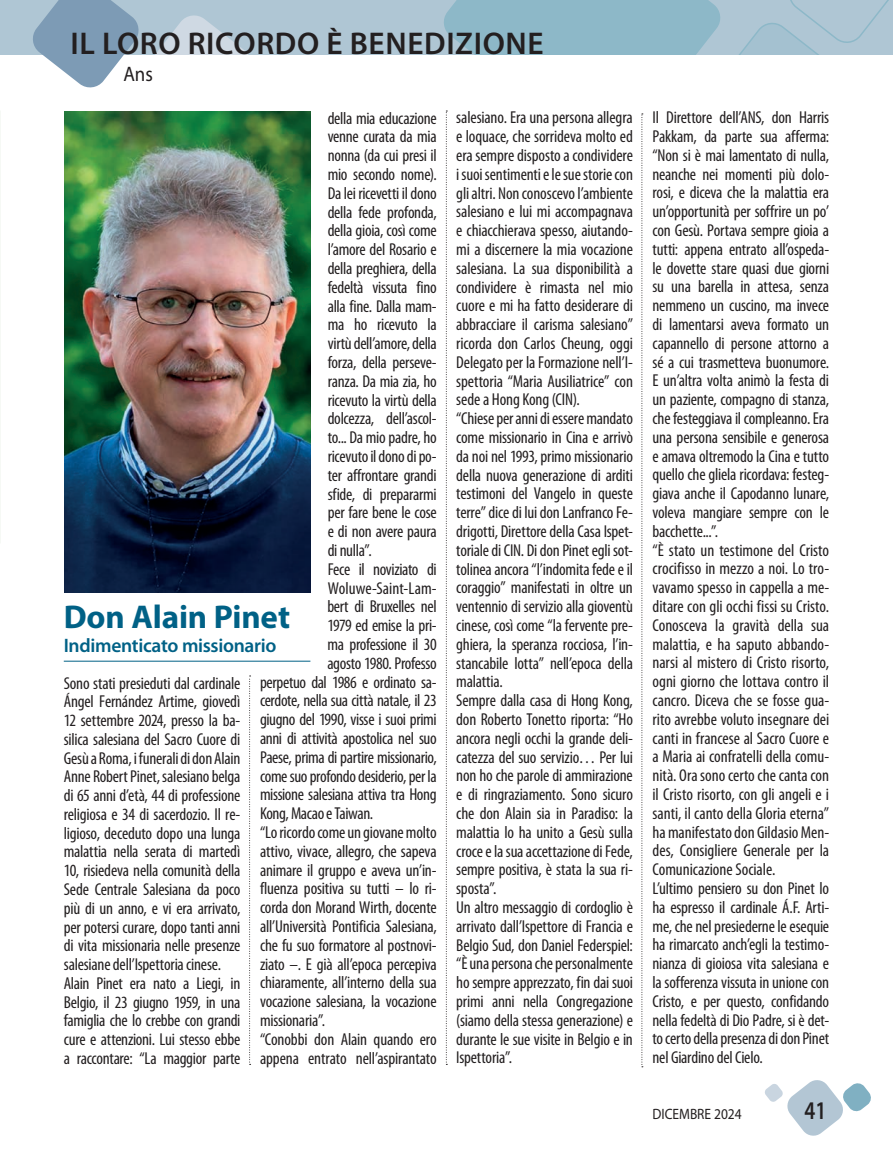
<style>
.page{position:relative;width:893px;height:1149px;background:#fff}
.page>*{position:absolute;margin:0;border:0;box-sizing:border-box;transform-origin:0 0}
.t1{font:700 33px "Myriad Pro";letter-spacing:-.005em;color:#006186}
.t2{font:600 31.5px "Myriad Pro";letter-spacing:.02em;color:#231f20}
.t3{font:600 25.5px "Myriad Pro";color:#231f20;scale:.8 1}
.t4{font:21px "Myriad Pro";color:#231f20;scale:.9 1}
.t5{font:600 19.5px "Myriad Pro";letter-spacing:-.02em;color:#006186}
.t6{font:condensed 17.25px/18.8px "Myriad Pro";letter-spacing:-.01em;color:#231f20}
.t7{font:15px "Myriad Pro";color:#231f20;scale:.9 1}
</style>
<div class="page">
<div style="left:0;top:0;width:893px;height:54px;background:#afc6d4"></div>
<svg style="left:444px;top:0;width:445px;height:54px"></svg>
<svg style="left:31px;top:0;width:222px;height:88px"></svg>
<svg style="left:765px;top:1080px;width:106px;height:56px"></svg>
<svg style="left:641px;top:113px;width:2px;height:954px"></svg>
<svg style="left:446px;top:111px;width:1px;height:953px"></svg>
<svg style="left:249px;top:675px;width:2px;height:389px"></svg>
<hr style="left:64px;top:660px;width:246px;height:1px;background:#006186">
<img style="left:64px;top:111px;width:247px;height:481px">
<h2 class="t2" style="left:70px;top:24px;width:475px">IL LORO RICORDO È BENEDIZIONE</h2>
<p class="t4" style="left:123px;top:61px;width:34px">Ans</p>
<p class="t6" style="left:328px;top:108px;width:110px">della mia educazione</p>
<p class="t6" style="left:328px;top:127px;width:110px">venne curata da mia</p>
<p class="t6" style="left:328px;top:146px;width:110px">nonna (da cui presi il</p>
<p class="t6" style="left:328px;top:165px;width:110px">mio secondo nome).</p>
<p class="t6" style="left:328px;top:183px;width:111px">Da lei ricevetti il dono</p>
<p class="t6" style="left:328px;top:202px;width:110px">della fede profonda,</p>
<p class="t6" style="left:328px;top:221px;width:110px">della gioia, così come</p>
<p class="t6" style="left:328px;top:240px;width:110px">l’amore del Rosario e</p>
<p class="t6" style="left:328px;top:259px;width:110px">della preghiera, della</p>
<p class="t6" style="left:328px;top:277px;width:110px">fedeltà vissuta fino</p>
<p class="t6" style="left:328px;top:296px;width:110px">alla fine. Dalla mam-</p>
<p class="t6" style="left:328px;top:315px;width:110px">ma ho ricevuto la</p>
<p class="t6" style="left:328px;top:334px;width:111px">virtù dell’amore, della</p>
<p class="t6" style="left:328px;top:352px;width:110px">forza, della perseve-</p>
<p class="t6" style="left:328px;top:371px;width:110px">ranza. Da mia zia, ho</p>
<p class="t6" style="left:328px;top:390px;width:110px">ricevuto la virtù della</p>
<p class="t6" style="left:328px;top:409px;width:110px">dolcezza, dell’ascol-</p>
<p class="t6" style="left:328px;top:428px;width:110px">to... Da mio padre, ho</p>
<p class="t6" style="left:328px;top:446px;width:110px">ricevuto il dono di po-</p>
<p class="t6" style="left:328px;top:465px;width:110px">ter affrontare grandi</p>
<p class="t6" style="left:328px;top:484px;width:110px">sfide, di prepararmi</p>
<p class="t6" style="left:328px;top:503px;width:110px">per fare bene le cose</p>
<p class="t6" style="left:328px;top:521px;width:110px">e di non avere paura</p>
<p class="t6" style="left:328px;top:540px;width:45px">di nulla”.</p>
<p class="t6" style="left:328px;top:559px;width:110px">Fece il noviziato di</p>
<p class="t6" style="left:328px;top:578px;width:110px">Woluwe-Saint-Lam-</p>
<p class="t6" style="left:327px;top:597px;width:111px">bert di Bruxelles nel</p>
<p class="t6" style="left:327px;top:615px;width:111px">1979 ed emise la pri-</p>
<p class="t6" style="left:327px;top:634px;width:111px">ma professione il 30</p>
<p class="t6" style="left:327px;top:653px;width:111px">agosto 1980. Professo</p>
<p class="t6" style="left:260px;top:672px;width:178px">perpetuo dal 1986 e ordinato sa-</p>
<p class="t6" style="left:260px;top:691px;width:178px">cerdote, nella sua città natale, il 23</p>
<p class="t6" style="left:260px;top:709px;width:178px">giugno del 1990, visse i suoi primi</p>
<p class="t6" style="left:260px;top:728px;width:178px">anni di attività apostolica nel suo</p>
<p class="t6" style="left:260px;top:747px;width:178px">Paese, prima di partire missionario,</p>
<p class="t6" style="left:260px;top:766px;width:178px">come suo profondo desiderio, per la</p>
<p class="t6" style="left:260px;top:784px;width:178px">missione salesiana attiva tra Hong</p>
<p class="t6" style="left:260px;top:803px;width:115px">Kong, Macao e Taiwan.</p>
<p class="t6" style="left:260px;top:822px;width:178px">“Lo ricordo come un giovane molto</p>
<p class="t6" style="left:260px;top:841px;width:178px">attivo, vivace, allegro, che sapeva</p>
<p class="t6" style="left:260px;top:860px;width:178px">animare il gruppo e aveva un’in-</p>
<p class="t6" style="left:260px;top:878px;width:178px">fluenza positiva su tutti – lo ri-</p>
<p class="t6" style="left:260px;top:897px;width:178px">corda don Morand Wirth, docente</p>
<p class="t6" style="left:260px;top:916px;width:178px">all’Università Pontificia Salesiana,</p>
<p class="t6" style="left:260px;top:935px;width:178px">che fu suo formatore al postnovi-</p>
<p class="t6" style="left:260px;top:954px;width:178px">ziato –. E già all’epoca percepiva</p>
<p class="t6" style="left:260px;top:972px;width:178px">chiaramente, all’interno della sua</p>
<p class="t6" style="left:260px;top:991px;width:178px">vocazione salesiana, la vocazione</p>
<p class="t6" style="left:260px;top:1010px;width:67px">missionaria”.</p>
<p class="t6" style="left:260px;top:1029px;width:178px">“Conobbi don Alain quando ero</p>
<p class="t6" style="left:260px;top:1047px;width:178px">appena entrato nell’aspirantato</p>
<h1 class="t1" style="left:64px;top:595px;width:228px">Don Alain Pinet</h1>
<p class="t5" style="left:64px;top:633px;width:214px">Indimenticato missionario</p>
<p class="t6" style="left:64px;top:673px;width:178px">Sono stati presieduti dal cardinale Ángel Fernández Artime, giovedì 12 settembre 2024, presso la ba&shy;silica salesiana del Sacro Cuore di Gesù a Roma, i funerali di don Alain Anne Robert Pinet, salesiano belga di 65 anni d’età, 44 di professione religiosa e 34 di sacerdozio. Il re&shy;ligioso, deceduto dopo una lunga malattia nella serata di martedì 10, risiedeva nella comunità della Sede Centrale Salesiana da poco più di un anno, e vi era arrivato, per potersi curare, dopo tanti anni di vita missionaria nelle presenze salesiane dell’Ispettoria cinese.<br>Alain Pinet era nato a Liegi, in Belgio, il 23 giugno 1959, in una famiglia che lo crebbe con grandi cure e attenzioni. Lui stesso ebbe a raccontare: “La maggior parte</p>
<p class="t6" style="left:456px;top:108px;width:178px">salesiano. Era una persona allegra e loquace, che sorrideva molto ed era sempre disposto a condividere i suoi sentimenti e le sue storie con gli altri. Non conoscevo l’ambiente salesiano e lui mi accompagnava e chiacchierava spesso, aiutando&shy;mi a discernere la mia vocazione salesiana. La sua disponibilità a condividere è rimasta nel mio cuore e mi ha fatto desiderare di abbracciare il carisma salesiano” ricorda don Carlos Cheung, oggi<br>Delegato per la Formazione nell’I&shy;spettoria “Maria Ausiliatrice” con sede a Hong Kong (CIN).<br>“Chiese per anni di essere mandato come missionario in Cina e arrivò da noi nel 1993, primo missionario della nuova generazione di arditi testimoni del Vangelo in queste terre” dice di lui don Lanfranco Fe&shy;drigotti, Direttore della Casa Ispet&shy;toriale di CIN. Di don Pinet egli sot&shy;tolinea ancora “l’indomita fede e il coraggio” manifestati in oltre un ventennio di servizio alla gioventù cinese, così come “la fervente pre&shy;ghiera, la speranza rocciosa, l’in&shy;stancabile lotta” nell’epoca della malattia.<br>Sempre dalla casa di Hong Kong, don Roberto Tonetto riporta: “Ho ancora negli occhi la grande deli&shy;catezza del suo servizio… Per lui non ho che parole di ammirazione e di ringraziamento. Sono sicuro che don Alain sia in Paradiso: la malattia lo ha unito a Gesù sulla croce e la sua accettazione di Fede, sempre positiva, è stata la sua ri&shy;sposta”.<br>Un altro messaggio di cordoglio è arrivato dall’Ispettore di Francia e<br>Belgio Sud, don Daniel Federspiel: “È una persona che personalmente ho sempre apprezzato, fin dai suoi primi anni nella Congregazione (siamo della stessa generazione) e durante le sue visite in Belgio e in<br>Ispettoria”.</p>
<p class="t6" style="left:652px;top:108px;width:178px">Il Direttore dell’ANS, don Harris<br>Pakkam, da parte sua afferma: “Non si è mai lamentato di nulla, neanche nei momenti più dolo&shy;rosi, e diceva che la malattia era un’opportunità per soffrire un po’ con Gesù. Portava sempre gioia a tutti: appena entrato all’ospeda&shy;le dovette stare quasi due giorni su una barella in attesa, senza nemmeno un cuscino, ma invece di lamentarsi aveva formato un capannello di persone attorno a sé a cui trasmetteva buonumore.<br>E un’altra volta animò la festa di un paziente, compagno di stanza, che festeggiava il compleanno. Era una persona sensibile e generosa e amava oltremodo la Cina e tutto quello che gliela ricordava: festeg&shy;giava anche il Capodanno lunare, voleva mangiare sempre con le bacchette...”.<br>“È stato un testimone del Cristo crocifisso in mezzo a noi. Lo tro&shy;vavamo spesso in cappella a me&shy;ditare con gli occhi fissi su Cristo.<br>Conosceva la gravità della sua malattia, e ha saputo abbando&shy;narsi al mistero di Cristo risorto, ogni giorno che lottava contro il cancro. Diceva che se fosse gua&shy;rito avrebbe voluto insegnare dei canti in francese al Sacro Cuore e a Maria ai confratelli della comu&shy;nità. Ora sono certo che canta con il Cristo risorto, con gli angeli e i santi, il canto della Gloria eterna” ha manifestato don Gildasio Men&shy;des, Consigliere Generale per la<br>Comunicazione Sociale.<br>L’ultimo pensiero su don Pinet lo ha espresso il cardinale Á.F. Arti&shy;me, che nel presiederne le esequie ha rimarcato anch’egli la testimo&shy;nianza di gioiosa vita salesiana e la sofferenza vissuta in unione con<br>Cristo, e per questo, confidando nella fedeltà di Dio Padre, si è det&shy;to certo della presenza di don Pinet nel Giardino del Cielo.</p>
<p class="t7" style="left:652px;top:1104px;width:101px">DICEMBRE 2024</p>
<h3 class="t3" style="left:804px;top:1093px;width:29px">41</h3>
</div>
